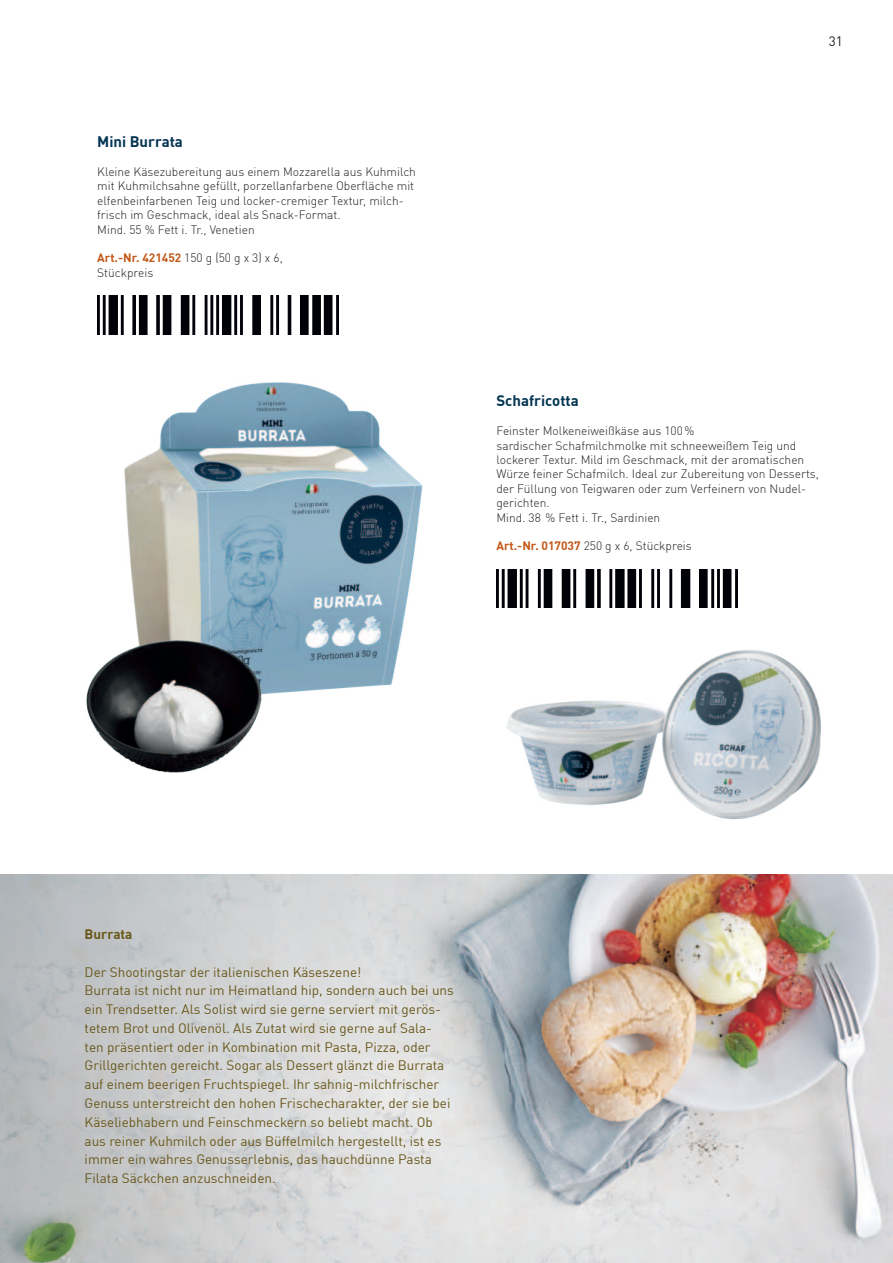
<style>
.page{position:relative;width:893px;height:1263px;background:#fff}
.page>*{position:absolute;margin:0;border:0;box-sizing:border-box;transform-origin:0 0}
.t1{font:700 15px "DIN Offc";color:#043552}
.t2{font:13.5px/18.8px "DIN Offc";color:#69581b}
.t3{font:700 13.5px "DIN Offc";color:#69581b}
.t4{font:13.5px "DIN Offc";color:#231f20}
.t5{font:300 12px/14.4px "DIN Offc";color:#231f20}
.s1{font-weight:700;color:#c25717}
</style>
<div class="page">
<img style="left:97px;top:296px;width:241px;height:38px">
<img style="left:496px;top:570px;width:242px;height:38px">
<img style="left:506px;top:650px;width:315px;height:169px">
<img style="left:0;top:874px;width:893px;height:389px">
<img style="left:124px;top:382px;width:299px;height:312px">
<img style="left:86px;top:637px;width:179px;height:135px">
<p class="t1" style="left:97px;top:133px;width:87px">Mini Burrata</p>
<p class="t5" style="left:97px;top:165px;width:320px">Kleine Käsezubereitung aus einem Mozzarella aus Kuhmilch mit Kuhmilchsahne gefüllt, porzellanfarbene Ober昀氀äche mit elfenbeinfarbenen Teig und locker-cremiger Textur, milch&shy;frisch im Geschmack, ideal als Snack-Format.<br>Mind. 55 % Fett i. Tr., Venetien</p>
<p class="t5" style="left:97px;top:251px;width:187px"><span class="s1">Art.-Nr. 421452</span> 150 g (50 g x 3) x 6,<br>Stückpreis</p>
<p class="t4" style="left:829px;top:36px;width:16px">31</p>
<p class="t1" style="left:496px;top:393px;width:84px">Schafricotta</p>
<p class="t5" style="left:496px;top:424px;width:324px">Feinster Molkeneiweißkäse aus 100 %<br>sardischer Schafmilchmolke mit schneeweißem Teig und lockerer Textur. Mild im Geschmack, mit der aromatischen Würze feiner Schafmilch. Ideal zur Zubereitung von Desserts, der Füllung von Teigwaren oder zum Ver feinern von Nudel&shy;gerichten.<br>Mind. 38 % Fett i. Tr., Sardinien</p>
<p class="t5" style="left:496px;top:539px;width:197px"><span class="s1">Art.-Nr. 017037</span> 250 g x 6, Stückpreis</p>
<p class="t3" style="left:85px;top:927px;width:49px">Burrata</p>
<p class="t2" style="left:85px;top:964px;width:371px">Der Shootingstar der italienischen Käseszene!<br>Burrata ist nicht nur im Heimatland hip, sondern auch bei uns ein Trendsetter. Als Solist wird sie gerne serviert mit gerös&shy;tetem Brot und Olivenöl. Als Zutat wird sie gerne auf Sala&shy;ten präsentiert oder in Kombination mit Pasta, Pizza, oder Grillgerichten gereicht. Sogar als Dessert glänzt die Burrata auf einem beerigen Fruchtspiegel. Ihr sahnig-milchfrischer Genuss unterstreicht den hohen Frischecharakter, der sie bei Käseliebhabern und Feinschmeckern so beliebt macht. Ob aus reiner Kuhmilch oder aus Büffelmilch hergestellt, ist es immer ein wahres Genusserlebnis, das hauchdünne Pasta Filata Säckchen anzuschneiden.</p>
</div>
